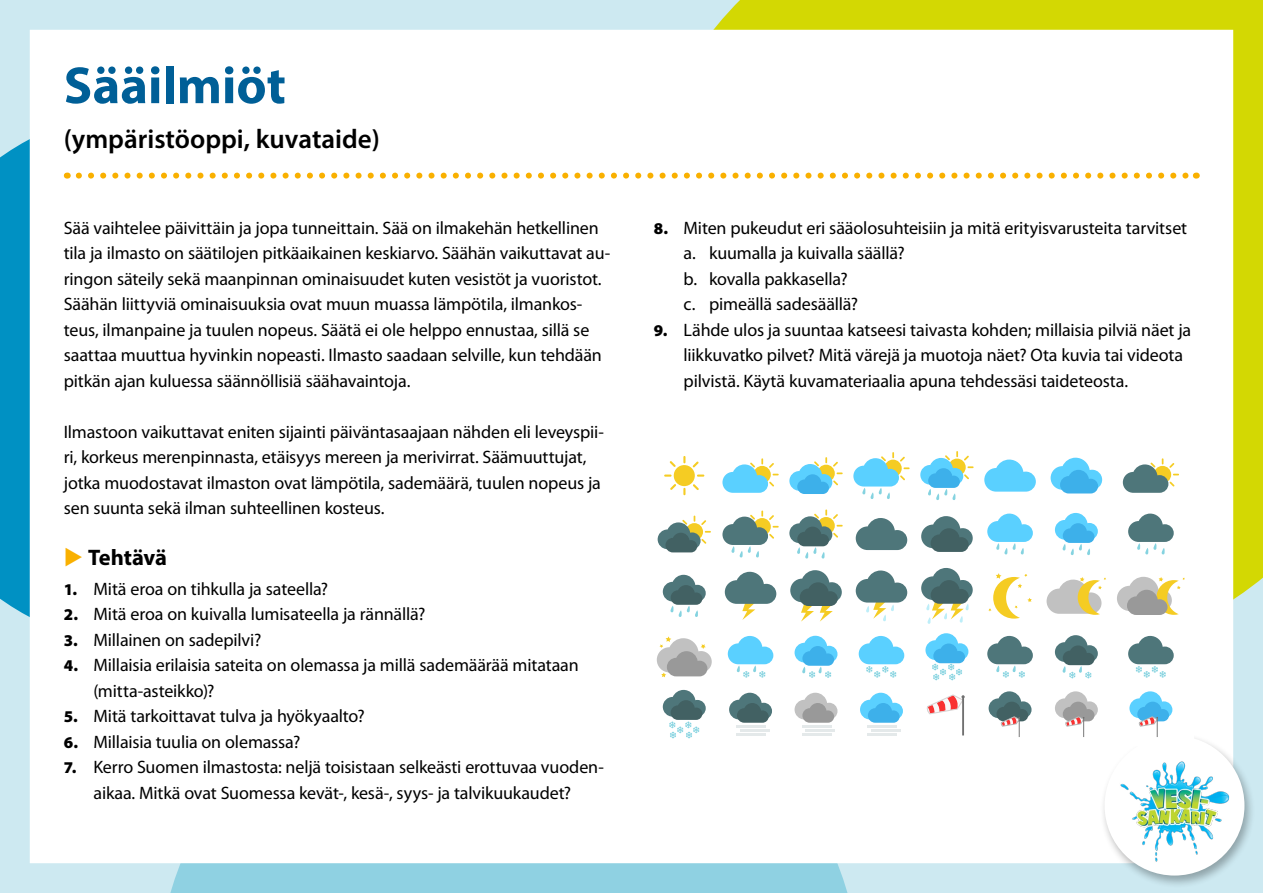
<style>
.page{position:relative;width:1263px;height:893px;background:#cde9f1}
.page>*{position:absolute;margin:0;border:0;box-sizing:border-box;transform-origin:0 0}
.Otsikko_H1{font:700 52.5px "Myriad Pro";color:#005f97}
.Otsikko_H1-2{font:600 27px "Myriad Pro";color:#000}
.Otsikko_H2{font:700 22.5px "Myriad Pro";letter-spacing:-.01em;color:#000}
.Leipis{font:18px/25.5px "Myriad Pro";letter-spacing:-.01em;color:#000}
.Leipis_luettelo_nume{font:18px/25.5px "Myriad Pro";letter-spacing:-.01em;color:#000}
.Luettelo_aakkoset_si{font:18px "Myriad Pro";letter-spacing:-.01em;color:#000}
.s1{color:#f9b000}
.s2{font-weight:900;font-size:16.5px}
</style>
<div class="page">
<svg style="left:156px;top:863px;width:706px;height:30px;fill:#8fd1e2"></svg>
<svg style="left:0;top:107px;width:30px;height:542px;fill:#0091c3"></svg>
<svg style="left:627px;top:0;width:636px;height:665px;fill:#d3d803"></svg>
<div style="left:30px;top:30px;width:1203px;height:833px;background:#fff"></div>
<svg style="left:79px;top:173px;width:1111px;height:6px"></svg>
<div style="left:1100px;top:733px;width:156px;height:156px;background:#000;opacity:.3"></div>
<div style="left:1104px;top:736px;width:140px;height:139px;background:#fff;border-radius:50%"></div>
<img style="left:1115px;top:759px;width:118px;height:105px">
<div style="left:649px;top:443px;width:544px;height:303px;background:#fff"></div>
<div style="left:674px;top:465px;width:21px;height:21px;background:#f5cc23;border-radius:50%"></div>
<svg style="left:683px;top:456px;width:2px;height:7px"></svg>
<svg style="left:697px;top:474px;width:7px;height:3px"></svg>
<svg style="left:683px;top:488px;width:2px;height:7px"></svg>
<svg style="left:664px;top:474px;width:7px;height:3px"></svg>
<svg style="left:693px;top:461px;width:6px;height:6px"></svg>
<svg style="left:693px;top:484px;width:6px;height:6px"></svg>
<svg style="left:670px;top:484px;width:6px;height:6px"></svg>
<svg style="left:670px;top:461px;width:6px;height:6px"></svg>
<svg style="left:658px;top:516px;width:53px;height:36px"></svg>
<svg style="left:663px;top:575px;width:43px;height:42px"></svg>
<svg style="left:657px;top:636px;width:55px;height:41px"></svg>
<svg style="left:663px;top:690px;width:43px;height:48px"></svg>
<svg style="left:722px;top:458px;width:57px;height:35px"></svg>
<svg style="left:722px;top:511px;width:57px;height:47px"></svg>
<svg style="left:725px;top:572px;width:51px;height:48px"></svg>
<svg style="left:728px;top:636px;width:45px;height:42px"></svg>
<hr style="left:736px;top:725px;width:30px;height:3px;background:#e4e9ea">
<hr style="left:740px;top:729px;width:29px;height:3px;background:#e4e9ea">
<hr style="left:736px;top:734px;width:30px;height:2px;background:#e4e9ea">
<svg style="left:729px;top:693px;width:43px;height:30px"></svg>
<svg style="left:789px;top:457px;width:54px;height:37px"></svg>
<svg style="left:789px;top:509px;width:54px;height:50px"></svg>
<svg style="left:790px;top:570px;width:52px;height:52px"></svg>
<svg style="left:794px;top:636px;width:43px;height:42px"></svg>
<hr style="left:802px;top:725px;width:29px;height:3px;background:#e4e9ea">
<hr style="left:805px;top:729px;width:30px;height:3px;background:#e4e9ea">
<hr style="left:802px;top:734px;width:29px;height:2px;background:#e4e9ea">
<svg style="left:794px;top:693px;width:43px;height:30px"></svg>
<svg style="left:853px;top:452px;width:56px;height:47px"></svg>
<svg style="left:856px;top:518px;width:51px;height:32px"></svg>
<svg style="left:856px;top:570px;width:51px;height:52px"></svg>
<svg style="left:859px;top:636px;width:45px;height:42px"></svg>
<hr style="left:867px;top:725px;width:30px;height:3px;background:#e4e9ea">
<hr style="left:871px;top:729px;width:29px;height:3px;background:#e4e9ea">
<hr style="left:867px;top:734px;width:30px;height:2px;background:#e4e9ea">
<svg style="left:860px;top:693px;width:43px;height:30px"></svg>
<svg style="left:920px;top:451px;width:53px;height:49px"></svg>
<svg style="left:921px;top:516px;width:52px;height:36px"></svg>
<svg style="left:921px;top:568px;width:52px;height:56px"></svg>
<svg style="left:925px;top:633px;width:43px;height:47px"></svg>
<svg style="left:927px;top:694px;width:38px;height:41px"></svg>
<svg style="left:984px;top:460px;width:52px;height:32px"></svg>
<svg style="left:987px;top:514px;width:46px;height:41px"></svg>
<svg style="left:988px;top:573px;width:44px;height:46px"></svg>
<svg style="left:987px;top:636px;width:46px;height:42px"></svg>
<svg style="left:988px;top:691px;width:43px;height:36px"></svg>
<svg style="left:1050px;top:458px;width:52px;height:35px"></svg>
<svg style="left:1055px;top:513px;width:43px;height:42px"></svg>
<svg style="left:1046px;top:577px;width:60px;height:38px"></svg>
<svg style="left:1055px;top:635px;width:43px;height:44px"></svg>
<svg style="left:1055px;top:691px;width:43px;height:36px"></svg>
<svg style="left:1123px;top:458px;width:56px;height:35px"></svg>
<svg style="left:1128px;top:514px;width:46px;height:41px"></svg>
<svg style="left:1117px;top:577px;width:68px;height:38px"></svg>
<svg style="left:1128px;top:636px;width:46px;height:42px"></svg>
<svg style="left:1129px;top:691px;width:43px;height:36px"></svg>
<h1 class="Otsikko_H1" style="left:64px;top:51px;width:224px">Sääilmiöt</h1>
<h1 class="Otsikko_H1-2" style="left:64px;top:122px;width:318px">(ympäristöoppi, kuvataide)</h1>
<p class="Leipis" style="left:64px;top:215px;width:548px">Sää vaihtelee päivittäin ja jopa tunneittain. Sää on ilmakehän hetkellinen tila ja ilmasto on säätilojen pitkäaikainen keskiarvo. Säähän vaikuttavat au&shy;ringon säteily sekä maanpinnan ominaisuudet kuten vesistöt ja vuoristot.<br>Säähän liittyviä ominaisuuksia ovat muun muassa lämpötila, ilmankos&shy;teus, ilmanpaine ja tuulen nopeus. Säätä ei ole helppo ennustaa, sillä se saattaa muuttua hyvinkin nopeasti. Ilmasto saadaan selville, kun tehdään pitkän ajan kuluessa säännöllisiä säähavaintoja.</p>
<p class="Leipis" style="left:64px;top:419px;width:542px">Ilmastoon vaikuttavat eniten sijainti päiväntasaajaan nähden eli leveyspii&shy;ri, korkeus merenpinnasta, etäisyys mereen ja merivirrat. Säämuuttujat, jotka muodostavat ilmaston ovat lämpötila, sademäärä, tuulen nopeus ja sen suunta sekä ilman suhteellinen kosteus.</p>
<h2 class="Otsikko_H2" style="left:64px;top:543px;width:105px"><span class="s1">◆</span> Tehtävä</h2>
<p class="Leipis_luettelo_nume" style="left:64px;top:576px;width:266px"><span class="s2">1.</span> Mitä eroa on tihkulla ja sateella?</p>
<p class="Leipis_luettelo_nume" style="left:64px;top:602px;width:363px"><span class="s2">2.</span> Mitä eroa on kuivalla lumisateella ja rännällä?</p>
<p class="Leipis_luettelo_nume" style="left:64px;top:627px;width:199px"><span class="s2">3.</span> Millainen on sadepilvi?</p>
<p class="Leipis_luettelo_nume" style="left:94px;top:653px;width:487px;text-indent:-30px"><span class="s2">4.</span> Millaisia erilaisia sateita on olemassa ja millä sademäärää mitataan (mitta-asteikko)?</p>
<p class="Leipis_luettelo_nume" style="left:64px;top:704px;width:303px"><span class="s2">5.</span> Mitä tarkoittavat tulva ja hyökyaalto?</p>
<p class="Leipis_luettelo_nume" style="left:64px;top:729px;width:238px"><span class="s2">6.</span> Millaisia tuulia on olemassa?</p>
<p class="Leipis_luettelo_nume" style="left:64px;top:755px;width:542px;text-align:center"><span class="s2">7.</span> Kerro Suomen ilmastosta: neljä toisistaan selkeästi erottuvaa vuoden&shy;aikaa. Mitkä ovat Suomessa kevät-, kesä-, syys- ja talvikuukaudet?</p>
<p class="Leipis_luettelo_nume" style="left:654px;top:215px;width:535px"><span class="s2">8.</span> Miten pukeudut eri sääolosuhteisiin ja mitä erityisvarusteita tarvitset</p>
<p class="Luettelo_aakkoset_si" style="left:684px;top:243px;width:223px">a. kuumalla ja kuivalla säällä?</p>
<p class="Luettelo_aakkoset_si" style="left:684px;top:269px;width:166px">b. kovalla pakkasella?</p>
<p class="Luettelo_aakkoset_si" style="left:684px;top:294px;width:176px">c. pimeällä sadesäällä?</p>
<p class="Leipis_luettelo_nume" style="left:684px;top:317px;width:509px;text-indent:-30px"><span class="s2">9.</span> Lähde ulos ja suuntaa katseesi taivasta kohden; millaisia pilviä näet ja liikkuvatko pilvet? Mitä värejä ja muotoja näet? Ota kuvia tai videota pilvistä. Käytä kuvamateriaalia apuna tehdessäsi taideteosta.</p>
</div>
